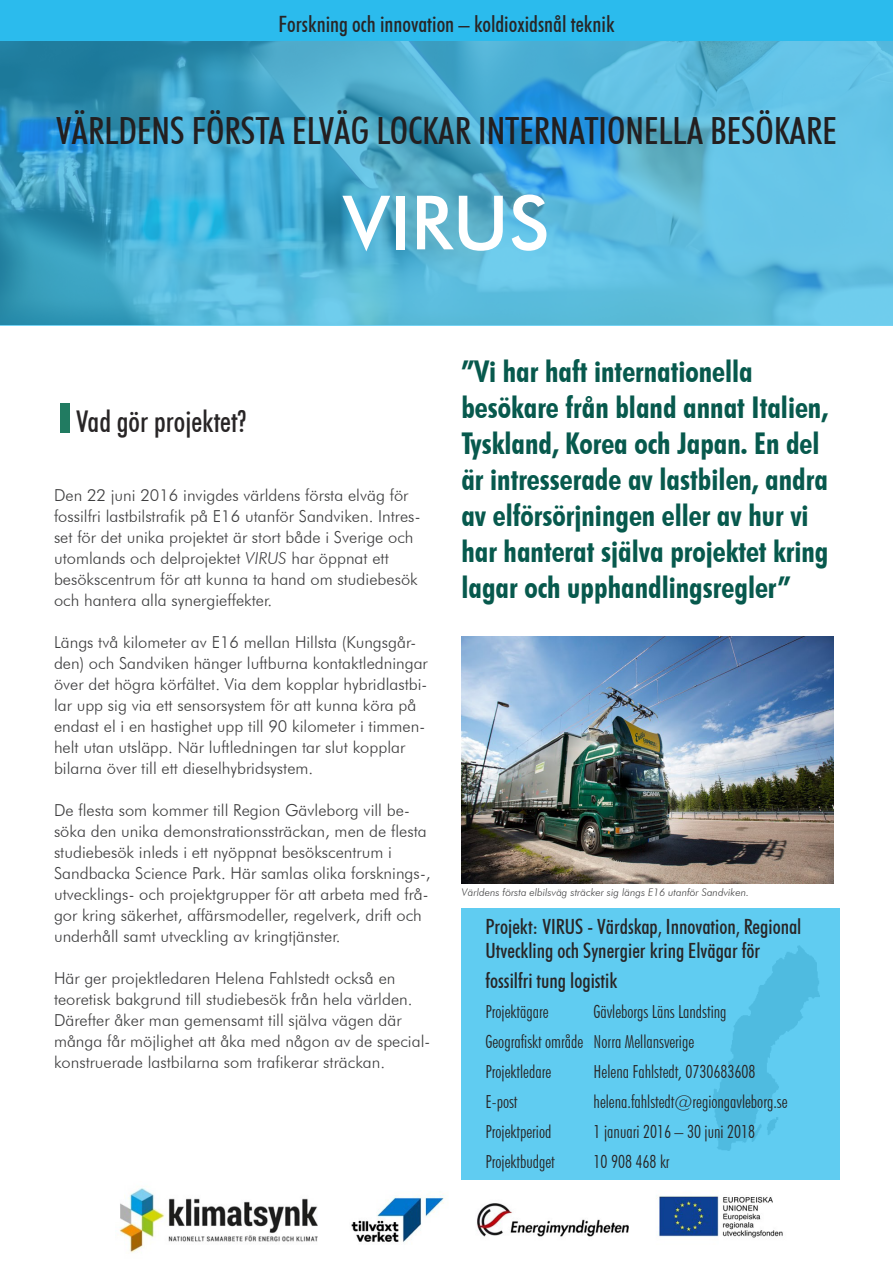
<style>
.page{position:relative;width:893px;height:1263px;background:#fff}
.page>*{position:absolute;margin:0;border:0;box-sizing:border-box;transform-origin:0 0}
.t1{font:500 75px "Futura BT";color:#fff}
.t2{font:500 condensed 37.5px "Futura BT";color:#231f20}
.t3{font:700 condensed 30px/36px "Futura BT";color:#07594d}
.t4{font:500 condensed 30px "Futura BT";color:#282526}
.t5{font:500 condensed 22.5px "Futura BT";color:#282526}
.t6{font:500 condensed 21px/24px "Futura BT";color:#282526}
.t7{font:300 condensed 18px "Futura BT";color:#282526}
.t8{font:300 16.5px/21px "Futura BT";color:#3e3e3f}
.t9{font:italic 300 10.5px "Futura BT";color:#3e3e3f}
.s1{font-size:41.25px;color:#217b61}
.s2{font-style:italic}
</style>
<div class="page">
<img style="left:119px;top:1173px;width:689px;height:80px">
<svg style="left:462px;top:909px;width:378px;height:270px;fill:#60ccf1"></svg>
<svg style="left:0;top:40px;width:893px;height:285px"></svg>
<div style="left:0;top:0;width:893px;height:40px;background:#2bbbed"></div>
<img style="left:462px;top:636px;width:371px;height:248px">
<p class="t5" style="left:279px;top:11px;width:338px">Forskning och innovation – koldioxidsnål teknik</p>
<p class="t2" style="left:56px;top:108px;width:782px">VÄRLDENS FÖRSTA ELVÄG LOCKAR INTERNATIONELLA BESÖKARE</p>
<p class="t1" style="left:343px;top:177px;width:208px">VIRUS</p>
<p class="t4" style="left:54px;top:403px;width:193px"><span class="s1">I</span>Vad gör projektet?</p>
<p class="t8" style="left:54px;top:485px;width:368px">Den 22 juni 2016 invigdes världens första elväg för fossilfri lastbilstrafik på E16 utanför Sandviken. Intres&shy;set för det unika projektet är stort både i Sverige och utomlands och delprojektet <span class="s2">VIRUS</span> har öppnat ett besökscentrum för att kunna ta hand om studiebesök och hantera alla synergieffekter.</p>
<p class="t8" style="left:54px;top:632px;width:375px">Längs två kilometer av E16 mellan Hillsta (Kungsgår&shy;den) och Sandviken hänger luftburna kontaktledningar över det högra körfältet. Via dem kopplar hybridlastbi&shy;lar upp sig via ett sensorsystem för att kunna köra på endast el i en hastighet upp till 90 kilometer i timmen&shy;helt utan utsläpp. När luftledningen tar slut kopplar bilarna över till ett dieselhybridsystem.</p>
<p class="t8" style="left:54px;top:800px;width:378px">De flesta som kommer till Region Gävleborg vill be&shy;söka den unika demonstrationssträckan, men de flesta studiebesök inleds i ett nyöppnat besökscentrum i Sandbacka Science Park. Här samlas olika forsknings-, utvecklings- och projektgrupper för att arbeta med frå&shy;gor kring säkerhet, affärsmodeller, regelverk, drift och underhåll samt utveckling av kringtjänster.</p>
<p class="t8" style="left:54px;top:968px;width:378px">Här ger projektledaren Helena Fahlstedt också en teoretisk bakgrund till studiebesök från hela världen.<br>Därefter åker man gemensamt till själva vägen där många får möjlighet att åka med någon av de special&shy;konstruerade lastbilarna som trafikerar sträckan.</p>
<p class="t3" style="left:461px;top:353px;width:293px">”Vi har haft internationella</p>
<p class="t3" style="left:461px;top:389px;width:369px">besökare från bland annat Italien, Tyskland, Korea och Japan. En del är intresserade av lastbilen, andra av elförsörjningen eller av hur vi har hanterat själva projektet kring lagar och upphandlingsregler”</p>
<p class="t9" style="left:462px;top:886px;width:289px">Världens första elbilsväg sträcker sig längs E16 utanför Sandviken.</p>
<p class="t6" style="left:486px;top:915px;width:317px">Projekt: VIRUS - Värdskap, Innovation, Regional<br>Utveckling och Synergier kring Elvägar för</p>
<p class="t6" style="left:486px;top:969px;width:133px">fossilfri tung logistik</p>
<p class="t7" style="left:486px;top:1001px;width:64px">Projektägare</p>
<p class="t7" style="left:594px;top:1001px;width:134px">Gävleborgs Läns Landsting</p>
<p class="t7" style="left:486px;top:1031px;width:210px">Geografiskt område Norra Mellansverige</p>
<p class="t7" style="left:486px;top:1061px;width:67px">Projektledare</p>
<p class="t7" style="left:594px;top:1061px;width:163px">Helena Fahlstedt, 0730683608</p>
<p class="t7" style="left:486px;top:1091px;width:33px">E-post</p>
<p class="t7" style="left:594px;top:1091px;width:195px">helena.fahlstedt@regiongavleborg.se</p>
<p class="t7" style="left:486px;top:1121px;width:67px">Projektperiod</p>
<p class="t7" style="left:594px;top:1121px;width:163px">1 januari 2016 – 30 juni 2018</p>
<p class="t7" style="left:486px;top:1151px;width:71px">Projektbudget</p>
<p class="t7" style="left:594px;top:1151px;width:78px">10 908 468 kr</p>
</div>
